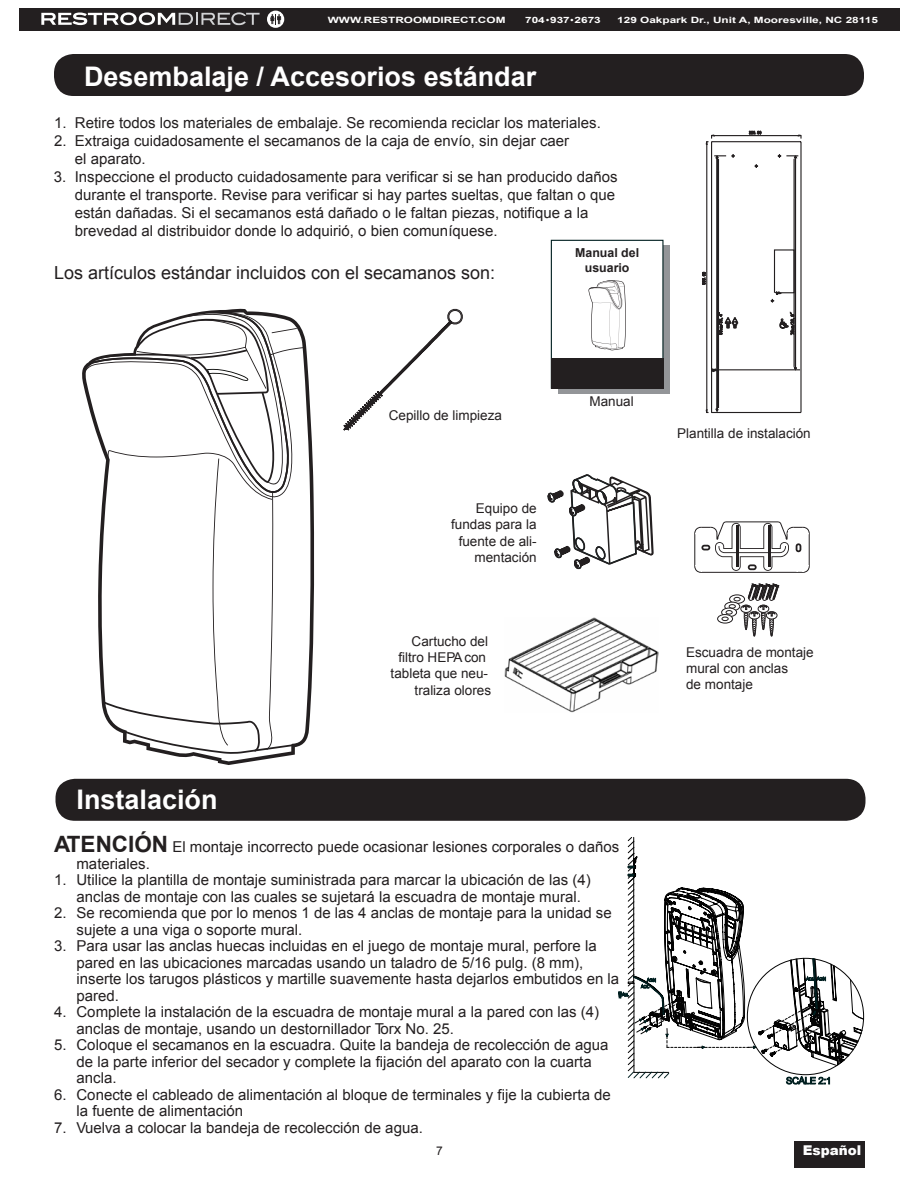
<style>
.page{position:relative;width:918px;height:1188px;background:#fff}
.page>*{position:absolute;margin:0;border:0;box-sizing:border-box;transform-origin:0 0}
.ParaStyle01-Leading{font:700 27px "Arial";color:#fff}
.ParaStyle03-Leading{font:18px "Arial";color:#231f20}
.ParaStyle26-Leading{font:15px/16.5px "Arial";color:#231f20}
.ParaStyle01-Leading-2{font:15px/18px "Arial";color:#231f20}
.ParaStyle04-Leading{font:15px "Arial";color:#231f20}
.ParaStyle01-Leading-3{font:13.5px/16.2px "Arial";color:#231f20;text-align:right}
.ParaStyle23-Leading{font:13.5px "Arial";color:#231f20}
.ParaStyle04-Leading-2{font:900 13.5px "Arial";color:#fff}
.ParaStyle01-Leading-4{font:700 12.3px/14.9px "Arial";color:#231f20;text-align:center}
.ParaStyle04-Leading-3{font:12px "Arial";color:#231f20}
.t1{font:700 8.7px "Arial";color:#fff;scale:1.36 1}
.s1{font-weight:700;font-size:22.5px}
</style>
<div class="page">
<div style="left:795px;top:1141px;width:70px;height:27px;background:#231f20"></div>
<div style="left:54px;top:54px;width:810px;height:42px;background:#231f20;border-radius:20px"></div>
<svg style="left:82px;top:309px;width:232px;height:456px"></svg>
<svg style="left:84px;top:312px;width:220px;height:442px"></svg>
<svg style="left:343px;top:308px;width:120px;height:123px"></svg>
<svg style="left:694px;top:521px;width:116px;height:52px"></svg>
<svg style="left:717px;top:583px;width:63px;height:54px"></svg>
<div style="left:558px;top:245px;width:112px;height:148px;background:#939598"></div>
<div style="left:551px;top:240px;width:113px;height:149px;background:#fff;border:1px solid #001f20"></div>
<div style="left:551px;top:358px;width:113px;height:31px;background:#231f20"></div>
<svg style="left:588px;top:280px;width:38px;height:70px"></svg>
<svg style="left:702px;top:131px;width:100px;height:283px"></svg>
<div style="left:56px;top:779px;width:810px;height:42px;background:#231f20;border-radius:20px"></div>
<svg style="left:547px;top:474px;width:107px;height:95px"></svg>
<svg style="left:618px;top:837px;width:247px;height:248px"></svg>
<img style="left:504px;top:617px;width:154px;height:96px">
<div style="left:19px;top:8px;width:881px;height:23px;background:#231f20"></div>
<svg style="left:41px;top:12px;width:219px;height:13px"></svg>
<svg style="left:267px;top:11px;width:17px;height:17px"></svg>
<svg style="left:270px;top:14px;width:11px;height:10px"></svg>
<p class="t1" style="left:328px;top:13px;width:132px">WWW.RESTROOMDIRECT.COM</p>
<p class="t1" style="left:525px;top:13px;width:57px">704•937•2673</p>
<p class="t1" style="left:617px;top:13px;width:193px">129 Oakpark Dr., Unit A, Mooresville, NC 28115</p>
<p class="ParaStyle01-Leading" style="left:84px;top:58px;width:454px">Desembalaje / Accesorios estándar</p>
<p class="ParaStyle01-Leading-2" style="left:54px;top:113px;width:548px">1. Retire todos los materiales de embalaje. Se recomienda reciclar los materiales.</p>
<p class="ParaStyle01-Leading-2" style="left:54px;top:131px;width:517px">2. Extraiga cuidadosamente el secamanos de la caja de envío, sin dejar caer</p>
<p class="ParaStyle01-Leading-2" style="left:75px;top:149px;width:72px">el aparato.</p>
<p class="ParaStyle04-Leading" style="left:54px;top:166px;width:565px">3. Inspeccione el producto cuidadosamente para verificar si se han producido daños</p>
<p class="ParaStyle01-Leading-2" style="left:75px;top:185px;width:542px">durante el transporte. Revise para verificar si hay partes sueltas, que faltan o que están dañadas. Si el secamanos está dañado o le faltan piezas, notifique a la brevedad al distribuidor donde lo adquirió, o bien comuníquese.</p>
<p class="ParaStyle03-Leading" style="left:54px;top:261px;width:443px">Los artículos estándar incluidos con el secamanos son:</p>
<p class="ParaStyle01-Leading-4" style="left:575px;top:245px;width:65px">Manual del usuario</p>
<p class="ParaStyle01-Leading-3" style="left:389px;top:408px;width:115px">Cepillo de limpieza</p>
<p class="ParaStyle01-Leading-3" style="left:451px;top:500px;width:87px">Equipo de fundas para la</p>
<p class="ParaStyle01-Leading-3" style="left:459px;top:533px;width:80px">fuente de ali&shy;mentación</p>
<p class="ParaStyle01-Leading-3" style="left:398px;top:633px;width:91px">Cartucho del filtro HEPA con</p>
<p class="ParaStyle01-Leading-3" style="left:391px;top:666px;width:102px">tableta que neu&shy;traliza olores</p>
<p class="ParaStyle01-Leading-3" style="left:589px;top:394px;width:46px">Manual</p>
<p class="ParaStyle01-Leading" style="left:77px;top:782px;width:143px">Instalación</p>
<p class="ParaStyle26-Leading" style="left:76px;top:839px;width:544px;text-indent:-22px"><span class="s1">ATENCIÓN</span> El montaje incorrecto puede ocasionar lesiones corporales o daños materiales.</p>
<p class="ParaStyle26-Leading" style="left:76px;top:872px;width:516px;text-indent:-22px">1. Utilice la plantilla de montaje suministrada para marcar la ubicación de las (4) anclas de montaje con las cuales se sujetará la escuadra de montaje mural.</p>
<p class="ParaStyle26-Leading" style="left:76px;top:905px;width:537px;text-indent:-22px">2. Se recomienda que por lo menos 1 de las 4 anclas de montaje para la unidad se sujete a una viga o soporte mural.</p>
<p class="ParaStyle26-Leading" style="left:76px;top:938px;width:544px;text-indent:-22px">3. Para usar las anclas huecas incluidas en el juego de montaje mural, perfore la pared en las ubicaciones marcadas usando un taladro de 5/16 pulg. (8 mm), inserte los tarugos plásticos y martille suavemente hasta dejarlos embutidos en la pared.</p>
<p class="ParaStyle26-Leading" style="left:76px;top:1004px;width:524px;text-indent:-22px">4. Complete la instalación de la escuadra de montaje mural a la pared con las (4) anclas de montaje, usando un destornillador Torx No. 25.</p>
<p class="ParaStyle26-Leading" style="left:76px;top:1037px;width:533px;text-indent:-22px">5. Coloque el secamanos en la escuadra. Quite la bandeja de recolección de agua de la parte inferior del secador y complete la fijación del aparato con la cuarta ancla.</p>
<p class="ParaStyle26-Leading" style="left:76px;top:1087px;width:536px;text-indent:-22px">6. Conecte el cableado de alimentación al bloque de terminales y fije la cubierta de la fuente de alimentación</p>
<p class="ParaStyle26-Leading" style="left:54px;top:1120px;width:370px">7. Vuelva a colocar la bandeja de recolección de agua.</p>
<p class="ParaStyle23-Leading" style="left:677px;top:425px;width:135px">Plantilla de instalación</p>
<p class="ParaStyle01-Leading-3" style="left:686px;top:644px;width:129px;text-align:left">Escuadra de montaje mural con anclas</p>
<p class="ParaStyle01-Leading-3" style="left:686px;top:676px;width:68px">de montaje</p>
<p class="ParaStyle04-Leading-3" style="left:436px;top:1143px;width:8px">7</p>
<p class="ParaStyle04-Leading-2" style="left:803px;top:1141px;width:60px">Español</p>
</div>
